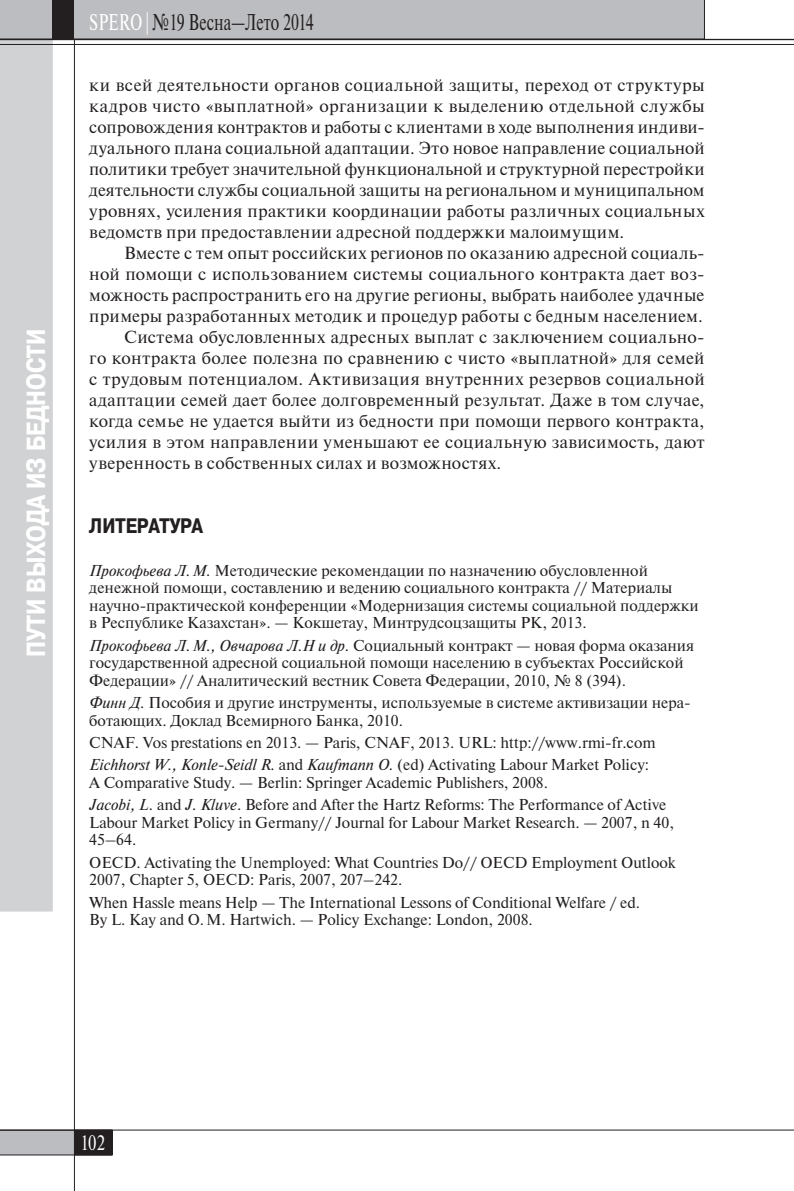
<style>
.page{position:relative;width:794px;height:1191px;background:#fff}
.page>*{position:absolute;margin:0;border:0;box-sizing:border-box;transform-origin:0 0}
.t1{font:700 26.25px "Pragmatica Cond C";color:#fff}
.t2{font:22.75px "Newton";color:#231f20;scale:.7 1}
.t3{font:700 21px "Pragmatica Cond C";color:#231f20}
.t4{font:21px "Newton";color:#fff;scale:.8 1}
.t5{font:17.5px/21px "Newton";letter-spacing:.02em;color:#231f20;text-align:justify}
.t6{font:15.75px/17.5px "Newton";color:#231f20}
.s1{color:#fff}
.s2{font-style:italic}
</style>
<div class="page">
<div style="left:0;top:40px;width:52px;height:871px;background:#d1d2d4"></div>
<svg style="left:0;top:1130px;width:74px;height:25px"></svg>
<div style="left:75px;top:1130px;width:37px;height:25px;background:#231f20"></div>
<hr style="left:74px;top:0;width:1px;height:1191px;background:#231f20">
<hr style="left:0;top:1129px;width:794px;height:1px;background:#231f20">
<div style="left:0;top:0;width:704px;height:39px;background:#bcbdc0"></div>
<div style="left:52px;top:0;width:22px;height:39px;background:#231f20"></div>
<hr style="left:0;top:39px;width:794px;height:1px;background:#231f20">
<hr style="left:0;top:44px;width:794px;height:1px;background:#231f20">
<hr style="left:793px;top:239px;width:1px;height:70px;background:#231f20">
<h1 class="t1" style="left:21px;top:657px;width:330px;rotate:-90deg">ПУТИ ВЫХОДА ИЗ БЕДНОСТИ</h1>
<h2 class="t2" style="left:89px;top:6px;width:322px"><span class="s1">SPERO |</span> №19 Весна—Лето 2014</h2>
<p class="t5" style="left:89px;top:74px;width:617px">ки всей деятельности органов социальной защиты, переход от структуры кадров чисто «выплатной» организации к выделению отдельной службы сопровождения контрактов и работы с клиентами в ходе выполнения индиви&shy;дуального плана социальной адаптации. Это новое направление социальной политики требует значительной функциональной и структурной перестройки деятельности службы социальной защиты на региональном и муниципальном уровнях, усиления практики координации работы различных социальных ведомств при предоставлении адресной поддержки малоимущим.</p>
<p class="t5" style="left:124px;top:242px;width:582px">Вместе с тем опыт российских регионов по оказанию адресной социаль-</p>
<p class="t5" style="left:89px;top:263px;width:617px">ной помощи с использованием системы социального контракта дает воз-</p>
<p class="t5" style="left:89px;top:284px;width:617px">можность распространить его на другие регионы, выбрать наиболее удачные</p>
<p class="t5" style="left:89px;top:305px;width:615px">примеры разработанных методик и процедур работы с бедным населением.</p>
<p class="t5" style="left:124px;top:326px;width:582px">Система обусловленных адресных выплат с заключением социально-</p>
<p class="t5" style="left:89px;top:347px;width:617px">го контракта более полезна по сравнению с чисто «выплатной» для семей</p>
<p class="t5" style="left:89px;top:368px;width:617px">с трудовым потенциалом. Активизация внутренних резервов социальной</p>
<p class="t5" style="left:89px;top:389px;width:617px">адаптации семей дает более долговременный результат. Даже в том случае,</p>
<p class="t5" style="left:89px;top:410px;width:617px">когда семье не удается выйти из бедности при помощи первого контракта,</p>
<p class="t5" style="left:89px;top:431px;width:617px">усилия в этом направлении уменьшают ее социальную зависимость, дают</p>
<p class="t5" style="left:89px;top:452px;width:413px">уверенность в собственных силах и возможностях.</p>
<h3 class="t3" style="left:89px;top:514px;width:115px">ЛИТЕРАТУРА</h3>
<p class="t6" style="left:89px;top:561px;width:611px"><span class="s2">Прокофьева Л.М.</span> Методические рекомендации по назначению обусловленной денежной помощи, составлению и ведению социального контракта // Материалы научно-практической конференции «Модернизация системы социальной поддержки в Республике Казахстан». — Кокшетау, Минтрудсоцзащиты РК, 2013.</p>
<p class="t6" style="left:89px;top:636px;width:606px"><span class="s2">Прокофьева Л.М., Овчарова Л.Н и др.</span> Социальный контракт — новая форма оказания государственной адресной социальной помощи населению в субъектах Российской<br>Федерации» // Аналитический вестник Совета Федерации, 2010, № 8 (394).</p>
<p class="t6" style="left:89px;top:693px;width:603px"><span class="s2">Финн Д.</span> Пособия и другие инструменты, используемые в системе активизации нера&shy;ботающих. Доклад Всемирного Банка, 2010.</p>
<p class="t6" style="left:89px;top:731px;width:568px;line-height:22.4px">CNAF. Vos prestations en 2013. — Paris, CNAF, 2013. URL: http://www.rmi-fr.com<br><span class="s2">Eichhorst W., Konle-Seidl R.</span> and <span class="s2">Kaufmann O.</span> (ed) Activating Labour Market Policy:</p>
<p class="t6" style="left:89px;top:771px;width:578px;line-height:22.4px">A Comparative Study. — Berlin: Springer Academic Publishers, 2008.<br><span class="s2">Jacobi, L.</span> and <span class="s2">J. Kluve</span>. Before and After the Hartz Reforms: The Performance of Active</p>
<p class="t6" style="left:89px;top:813px;width:586px">Labour Market Policy in Germany// Journal for Labour Market Research. — 2007, n 40,<br>45–64.</p>
<p class="t6" style="left:89px;top:853px;width:588px">OECD. Activating the Unemployed: What Countries Do// OECD Employment Outlook<br>2007, Chapter 5, OECD: Paris, 2007, 207–242.</p>
<p class="t6" style="left:89px;top:893px;width:552px">When Hassle means Help — The International Lessons of Conditional Welfare / ed.<br>By L. Kay and O.M. Hartwich. — Policy Exchange: London, 2008.</p>
<h3 class="t4" style="left:81px;top:1127px;width:32px">102</h3>
</div>
